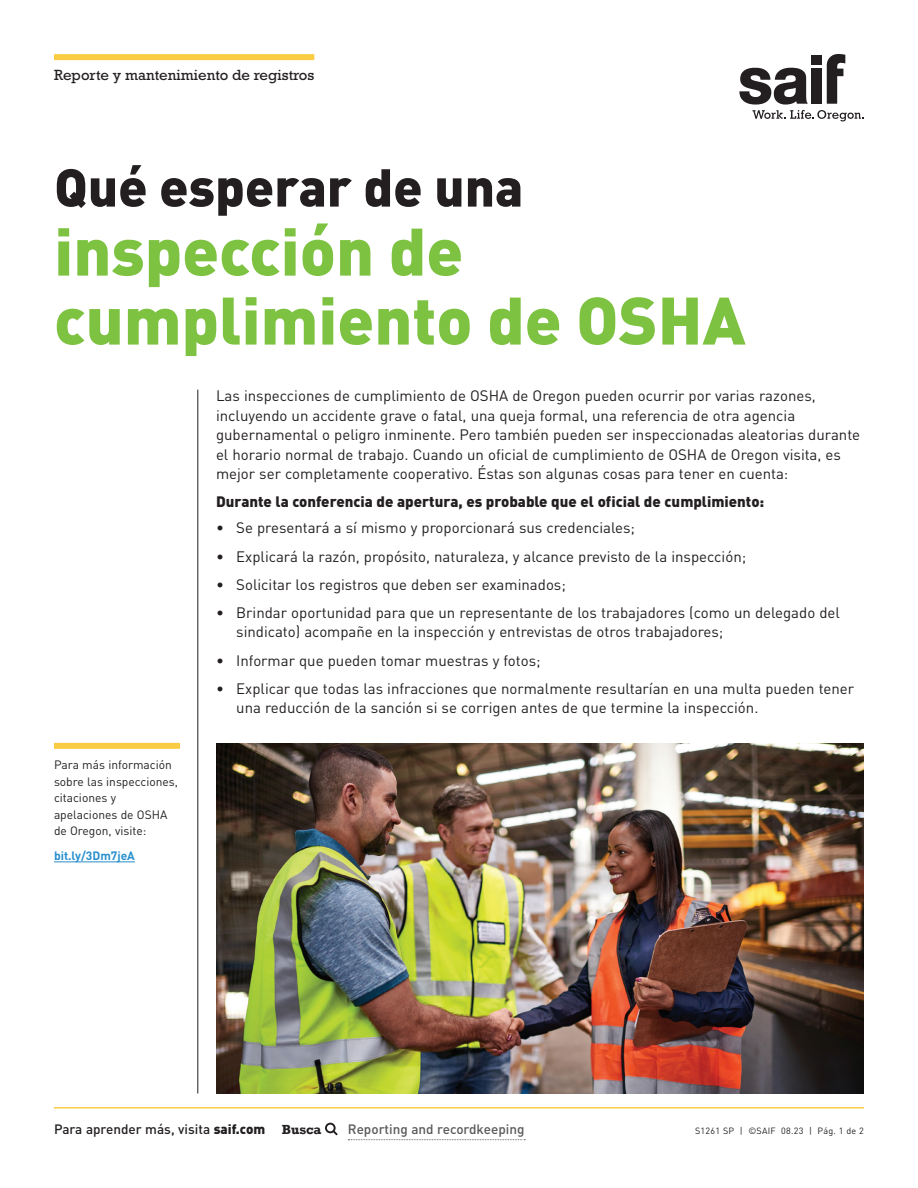
<style>
.page{position:relative;width:918px;height:1188px;background:#fff}
.page>*{position:absolute;margin:0;border:0;box-sizing:border-box;transform-origin:0 0}
.t1{font:900 66px/69px "DINOT";color:#7dc241}
.t2{font:900 52.5px "DINOT";color:#231f20}
.t3{font:15px/19.5px "DINOT";color:#231f20}
.t4{font:900 15px "DINOT";color:#231f20}
.t5{font:15px "Rockwell Std";color:#231f20}
.t6{font:500 13.5px "DINOT";color:#231f20}
.t7{font:500 13.5px "DINOT";color:#59595b}
.t8{font:12px/16.5px "DINOT";color:#231f20}
.t9{font:700 12px "DINOT";color:#278fce}
.t10{font:9px "DINOT";letter-spacing:.025em;color:#231f20}
.s1{font-weight:900}
.s2{font-family:"Rockwell";font-weight:700}
</style>
<div class="page">
<svg style="left:348px;top:1139px;width:177px;height:1px"></svg>
<svg style="left:325px;top:1123px;width:13px;height:12px"></svg>
<svg style="left:739px;top:54px;width:125px;height:68px"></svg>
<div style="left:54px;top:54px;width:260px;height:6px;background:#facc44"></div>
<hr style="left:54px;top:1107px;width:810px;height:1px;background:#facc44">
<div style="left:54px;top:743px;width:126px;height:6px;background:#facc44"></div>
<hr style="left:54px;top:862px;width:81px;height:1px;background:#278fce">
<hr style="left:198px;top:390px;width:1px;height:703px;background:#231f20">
<img style="left:216px;top:743px;width:648px;height:351px">
<p class="t5" style="left:54px;top:67px;width:262px">Reporte y mantenimiento de registros</p>
<h2 class="t2" style="left:54px;top:152px;width:470px">Qué esperar de una</h2>
<h1 class="t1" style="left:54px;top:215px;width:693px">inspección de cumplimiento de OSHA</h1>
<p class="t8" style="left:54px;top:756px;width:126px">Para más información sobre las inspecciones, citaciones y apelaciones de OSHA de Oregon, visite:</p>
<p class="t9" style="left:54px;top:848px;width:82px">bit.ly/3Dm7jeA</p>
<p class="t3" style="left:216px;top:385px;width:646px">Las inspecciones de cumplimiento de OSHA de Oregon pueden ocurrir por varias razones, incluyendo un accidente grave o fatal, una queja formal, una referencia de otra agencia gubernamental o peligro inminente. Pero también pueden ser inspeccionadas aleatorias durante el horario normal de trabajo. Cuando un oficial de cumplimiento de OSHA de Oregon visita, es mejor ser completamente cooperativo. Éstas son algunas cosas para tener en cuenta:</p>
<p class="t4" style="left:216px;top:492px;width:550px">Durante la conferencia de apertura, es probable que el oficial de cumplimiento:</p>
<p class="t3" style="left:216px;top:518px;width:421px">• Se presentará a sí mismo y proporcionará sus credenciales;</p>
<p class="t3" style="left:216px;top:546px;width:532px">• Explicará la razón, propósito, naturaleza, y alcance previsto de la inspección;</p>
<p class="t3" style="left:216px;top:574px;width:351px">• Solicitar los registros que deben ser examinados;</p>
<p class="t3" style="left:236px;top:602px;width:605px;text-indent:-20px">• Brindar oportunidad para que un representante de los trabajadores (como un delegado del sindicato) acompañe en la inspección y entrevistas de otros trabajadores;</p>
<p class="t3" style="left:216px;top:650px;width:326px">• Informar que pueden tomar muestras y fotos;</p>
<p class="t3" style="left:236px;top:678px;width:619px;text-indent:-20px">• Explicar que todas las infracciones que normalmente resultarían en una multa pueden tener una reducción de la sanción si se corrigen antes de que termine la inspección.</p>
<p class="t6" style="left:54px;top:1120px;width:269px">Para aprender más, visita <span class="s1">saif.com</span> <span class="s2">Busca</span></p>
<p class="t7" style="left:348px;top:1120px;width:178px">Reporting and recordkeeping</p>
<p class="t10" style="left:695px;top:1125px;width:170px">S1261 SP | ©SAIF 08.23 | Pág. 1 de 2</p>
</div>
